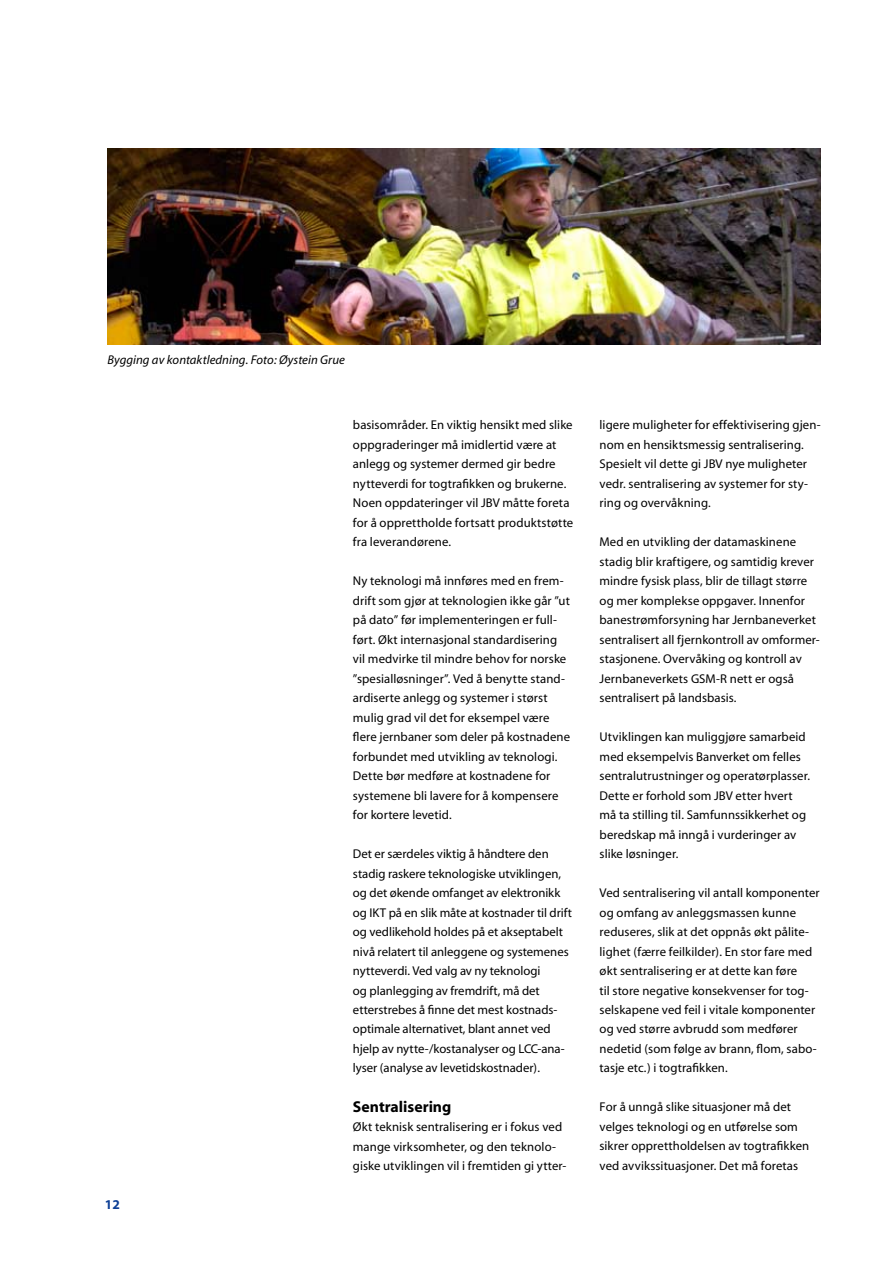
<style>
.page{position:relative;width:893px;height:1263px;background:#fff}
.page>*{position:absolute;margin:0;border:0;box-sizing:border-box;transform-origin:0 0}
.t1{font:700 15.75px "Myriad";color:#000}
.t2{font:700 13.5px "Myriad";color:#0e4096}
.t3{font:12.75px/19.5px "Myriad";letter-spacing:.005em;color:#000}
.t4{font:italic 12.75px "Myriad";letter-spacing:.005em;color:#000}
</style>
<div class="page">
<img style="left:107px;top:149px;width:714px;height:195px">
<p class="t4" style="left:107px;top:353px;width:239px">Bygging av kontaktledning. Foto: Øystein Grue</p>
<p class="t2" style="left:105px;top:1198px;width:16px">12</p>
<p class="t3" style="left:353px;top:416px;width:222px">basisområder. En viktig hensikt med slike oppgraderinger må imidlertid være at anlegg og systemer dermed gir bedre nytteverdi for togtrafikken og brukerne.<br>Noen oppdateringer vil JBV måtte foreta for å opprettholde fortsatt produktstøtte fra leverandørene.</p>
<p class="t3" style="left:353px;top:572px;width:219px">Ny teknologi må innføres med en frem&shy;drift som gjør at teknologien ikke går ”ut på dato” før implementeringen er full&shy;ført. Økt internasjonal standardisering vil medvirke til mindre behov for norske ”spesialløsninger”. Ved å benytte stand&shy;ardiserte anlegg og systemer i størst mulig grad vil det for eksempel være flere jernbaner som deler på kostnadene forbundet med utvikling av teknologi.<br>Dette bør medføre at kostnadene for systemene bli lavere for å kompensere for kortere levetid.</p>
<p class="t3" style="left:353px;top:844px;width:221px">Det er særdeles viktig å håndtere den stadig raskere teknologiske utviklingen, og det økende omfanget av elektronikk og IKT på en slik måte at kostnader til drift og vedlikehold holdes på et akseptabelt nivå relatert til anleggene og systemenes nytteverdi. Ved valg av ny teknologi<br>og planlegging av fremdrift, må det etterstrebes å finne det mest kostnads&shy;optimale alternativet, blant annet ved hjelp av nytte-/kostanalyser og LCC-ana&shy;lyser (analyse av levetidskostnader).</p>
<p class="t1" style="left:353px;top:1098px;width:100px">Sentralisering</p>
<p class="t3" style="left:353px;top:1118px;width:215px">Økt teknisk sentralisering er i fokus ved mange virksomheter, og den teknolo&shy;giske utviklingen vil i fremtiden gi ytter-</p>
<p class="t3" style="left:600px;top:416px;width:223px">ligere muligheter for effektivisering gjen&shy;nom en hensiktsmessig sentralisering.<br>Spesielt vil dette gi JBV nye muligheter vedr. sentralisering av systemer for sty&shy;ring og overvåkning.</p>
<p class="t3" style="left:600px;top:533px;width:221px">Med en utvikling der datamaskinene stadig blir kraftigere, og samtidig krever mindre fysisk plass, blir de tillagt større og mer komplekse oppgaver. Innenfor banestrømforsyning har Jernbaneverket sentralisert all fjernkontroll av omformer&shy;stasjonene. Overvåking og kontroll av Jernbaneverkets GSM-R nett er også sentralisert på landsbasis.</p>
<p class="t3" style="left:600px;top:727px;width:212px">Utviklingen kan muliggjøre samarbeid med eksempelvis Banverket om felles sentralutrustninger og operatørplasser.<br>Dette er forhold som JBV etter hvert må ta stilling til. Samfunnssikkerhet og beredskap må inngå i vurderinger av slike løsninger.</p>
<p class="t3" style="left:600px;top:883px;width:222px">Ved sentralisering vil antall komponenter og omfang av anleggsmassen kunne reduseres, slik at det oppnås økt pålite&shy;lighet (færre feilkilder). En stor fare med økt sentralisering er at dette kan føre<br>til store negative konsekvenser for tog&shy;selskapene ved feil i vitale komponenter og ved større avbrudd som medfører nedetid (som følge av brann, flom, sabo&shy;tasje etc.) i togtrafikken.</p>
<p class="t3" style="left:600px;top:1098px;width:211px">For å unngå slike situasjoner må det velges teknologi og en utførelse som sikrer opprettholdelsen av togtrafikken ved avvikssituasjoner. Det må foretas</p>
</div>
